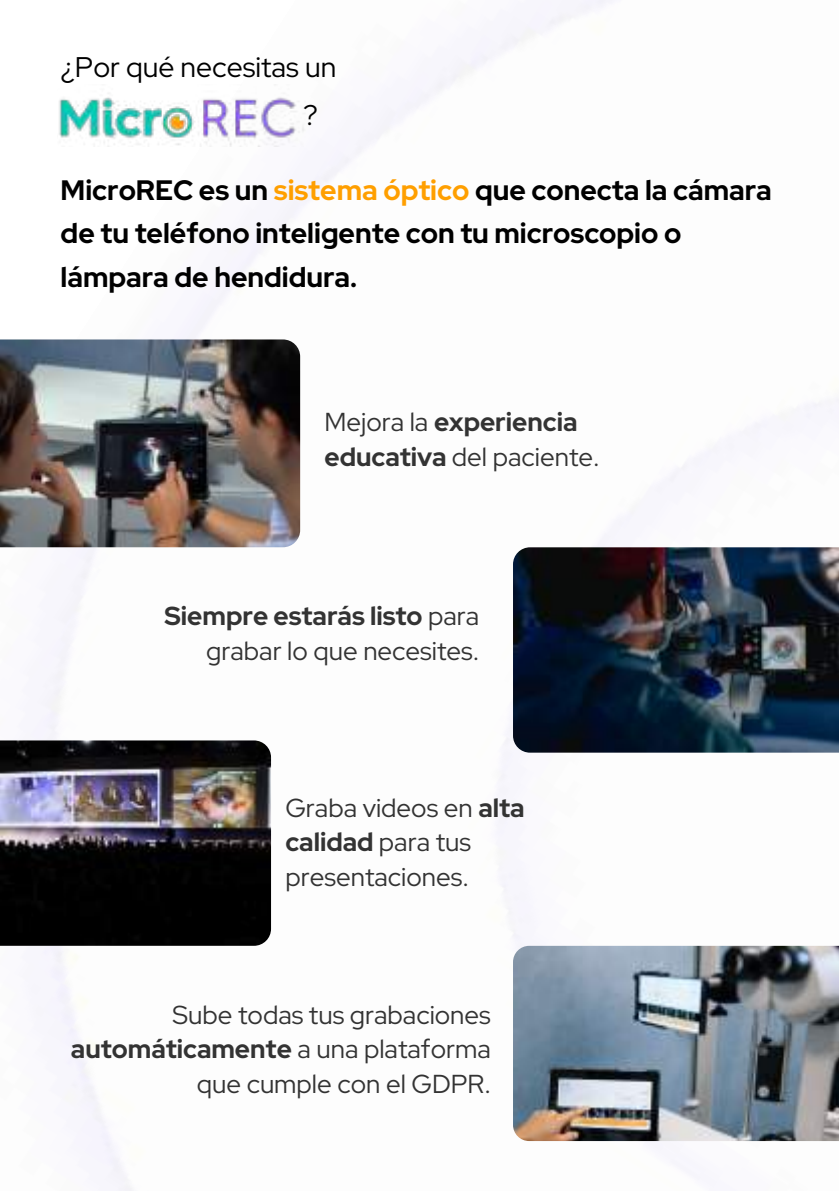
<style>
.page{position:relative;width:839px;height:1191px;background:#fff}
.page>*{position:absolute;margin:0;border:0;box-sizing:border-box;transform-origin:0 0}
.t1{font:28.4px/48.4px "Red Hat Display";color:#000}
.t2{font:700 28px/43.6px "Red Hat Display";color:#000}
.t3{font:26px/34.4px "Red Hat Display";color:#333}
.s1{color:#ff9f00}
.s2{font-weight:700}
</style>
<div class="page">
<img style="left:57px;top:85px;width:250px;height:61px">
<img style="left:513px;top:946px;width:325px;height:195px">
<img style="left:0;top:339px;width:300px;height:208px">
<img style="left:513px;top:547px;width:325px;height:206px">
<img style="left:0;top:740px;width:271px;height:206px">
<p class="t1" style="left:303px;top:42px;width:34px;text-indent:-243px">¿Por qué necesitas un ?</p>
<p class="t2" style="left:61px;top:168px;width:712px">MicroREC es un <span class="s1">sistema óptico</span> que conecta la cámara de tu teléfono inteligente con tu microscopio o lámpara de hendidura.</p>
<p class="t3" style="left:324px;top:405px;width:277px">Mejora la <span class="s2">experiencia educativa</span> del paciente.</p>
<p class="t3" style="left:164px;top:599px;width:316px;text-align:right"><span class="s2">Siempre estarás listo</span> para grabar lo que necesites.</p>
<p class="t3" style="left:285px;top:790px;width:241px">Graba videos en <span class="s2">alta calidad</span> para tus presentaciones.</p>
<p class="t3" style="left:71px;top:997px;width:421px;text-align:right">Sube todas tus grabaciones <span class="s2">automáticamente</span> a una plataforma que cumple con el GDPR.</p>
</div>
